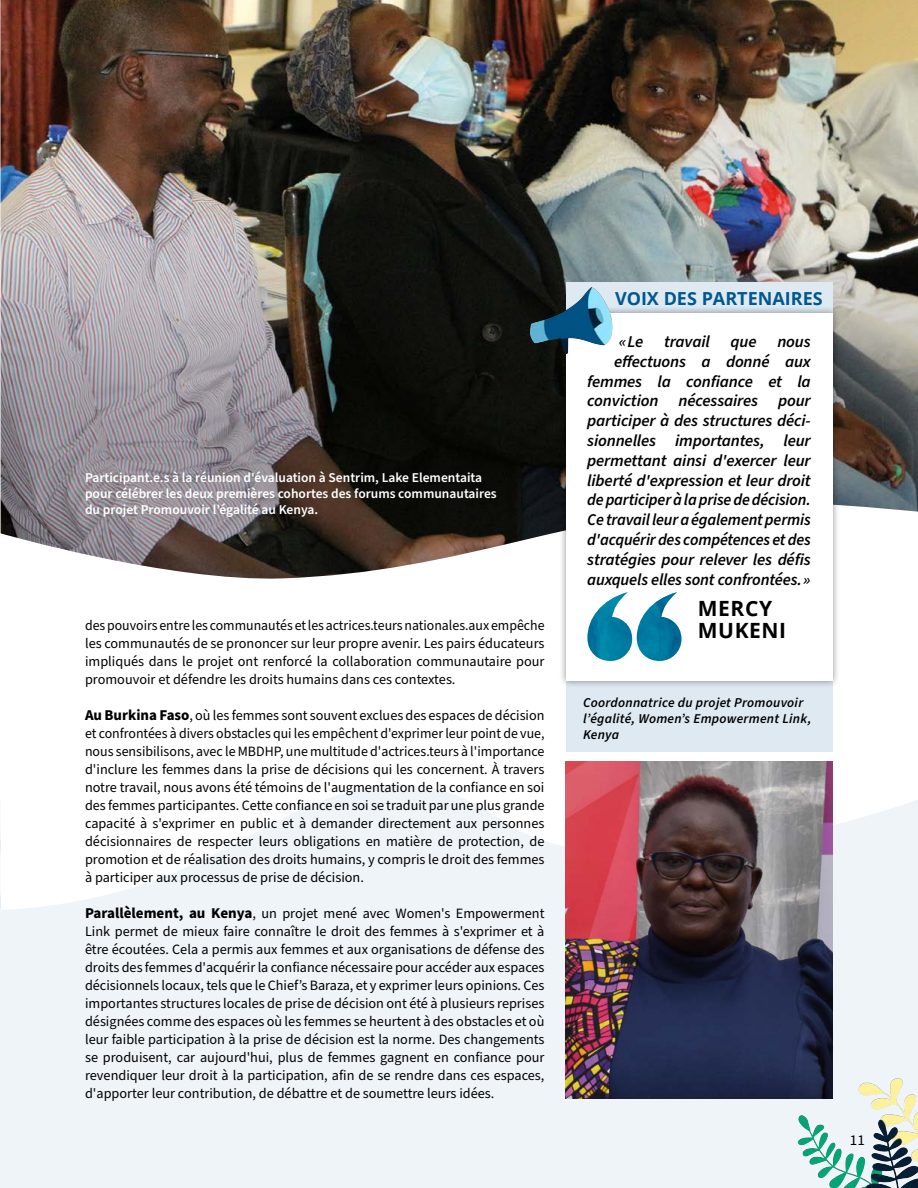
<style>
.page{position:relative;width:918px;height:1188px;background:#fff}
.page>*{position:absolute;margin:0;border:0;box-sizing:border-box;transform-origin:0 0}
.t1{font:700 21px/22.5px "Open Sans";letter-spacing:.03em;color:#000}
.t2{font:700 18px "Open Sans";color:#00588d}
.t3{font:italic 600 16.5px/19.8px "Source Sans Pro";letter-spacing:-.01em;color:#000;text-align:right}
.t4{font:15px "Source Sans Pro";color:#000}
.t5{font:14.25px/18px "Source Sans Pro";color:#000;text-align:justify}
.t6{font:600 13.5px/16.2px "Source Sans Pro";color:#fff}
.t7{font:italic 600 13.5px/16.2px "Source Sans Pro";letter-spacing:.02em;color:#000}
.s1{font-weight:700;font-size:15px}
</style>
<div class="page">
<svg style="left:0;top:761px;width:918px;height:427px;fill:#eff4f9"></svg>
<img style="left:0;top:0;width:918px;height:579px">
<img style="left:566px;top:762px;width:267px;height:337px">
<div style="left:566px;top:282px;width:267px;height:31px;background:#dee9f2"></div>
<div style="left:566px;top:680px;width:267px;height:72px;background:#dee9f2"></div>
<div style="left:559px;top:306px;width:281px;height:382px;background:#000;opacity:.4"></div>
<div style="left:566px;top:313px;width:267px;height:367px;background:#fff"></div>
<img style="left:587px;top:592px;width:94px;height:69px">
<img style="left:518px;top:269px;width:102px;height:99px">
<img style="left:795px;top:1077px;width:123px;height:111px">
<p class="t6" style="left:85px;top:470px;width:413px">Participant.e.s à la réunion d'évaluation à Sentrim, Lake Elementaita pour célébrer les deux premières cohortes des forums communautaires du projet Promouvoir l’égalité au Kenya.</p>
<p class="t5" style="left:85px;top:617px;width:461px">des pouvoirs entre les communautés et les actrices.teurs nationales.aux empêche les communautés de se prononcer sur leur propre avenir. Les pairs éducateurs impliqués dans le projet ont renforcé la collaboration communautaire pour promouvoir et défendre les droits humains dans ces contextes.</p>
<p class="t5" style="left:85px;top:707px;width:461px"><span class="s1">Au Burkina Faso</span>, où les femmes sont souvent exclues des espaces de décision et confrontées à divers obstacles qui les empêchent d'exprimer leur point de vue, nous sensibilisons, avec le MBDHP, une multitude d'actrices.teurs à l'importance d'inclure les femmes dans la prise de décisions qui les concernent. À travers notre travail, nous avons été témoins de l'augmentation de la confiance en soi des femmes participantes. Cette confiance en soi se traduit par une plus grande capacité à s'exprimer en public et à demander directement aux personnes décisionnaires de respecter leurs obligations en matière de protection, de promotion et de réalisation des droits humains, y compris le droit des femmes à participer aux processus de prise de décision.</p>
<p class="t5" style="left:85px;top:905px;width:461px"><span class="s1">Parallèlement, au Kenya</span>, un projet mené avec Women's Empowerment Link permet de mieux faire connaître le droit des femmes à s'exprimer et à être écoutées. Cela a permis aux femmes et aux organisations de défense des droits des femmes d'acquérir la confiance nécessaire pour accéder aux espaces décisionnels locaux, tels que le Chief’s Baraza, et y exprimer leurs opinions. Ces importantes structures locales de prise de décision ont été à plusieurs reprises désignées comme des espaces où les femmes se heurtent à des obstacles et où leur faible participation à la prise de décision est la norme. Des changements se produisent, car aujourd'hui, plus de femmes gagnent en confiance pour revendiquer leur droit à la participation, afin de se rendre dans ces espaces, d'apporter leur contribution, de débattre et de soumettre leurs idées.</p>
<p class="t2" style="left:615px;top:285px;width:209px">VOIX DES PARTENAIRES</p>
<p class="t3" style="left:619px;top:332px;width:26px">« Le</p>
<p class="t3" style="left:664px;top:332px;width:47px">travail</p>
<p class="t3" style="left:731px;top:332px;width:28px">que</p>
<p class="t3" style="left:587px;top:332px;width:225px">nous<br>effectuons a donné aux femmes la confiance et la conviction nécessaires pour participer à des structures déci&shy;sionnelles importantes, leur permettant ainsi d'exercer leur liberté d'expression et leur droit de participer à la prise de décision.<br>Ce travail leur a également permis d'acquérir des compétences et des stratégies pour relever les défis auxquels elles sont confrontées. »</p>
<h1 class="t1" style="left:698px;top:596px;width:90px">MERCY<br>MUKENI</h1>
<p class="t7" style="left:583px;top:695px;width:230px">Coordonnatrice du projet Promouvoir l’égalité, Women’s Empowerment Link,<br>Kenya</p>
<p class="t4" style="left:850px;top:1130px;width:16px">11</p>
</div>
